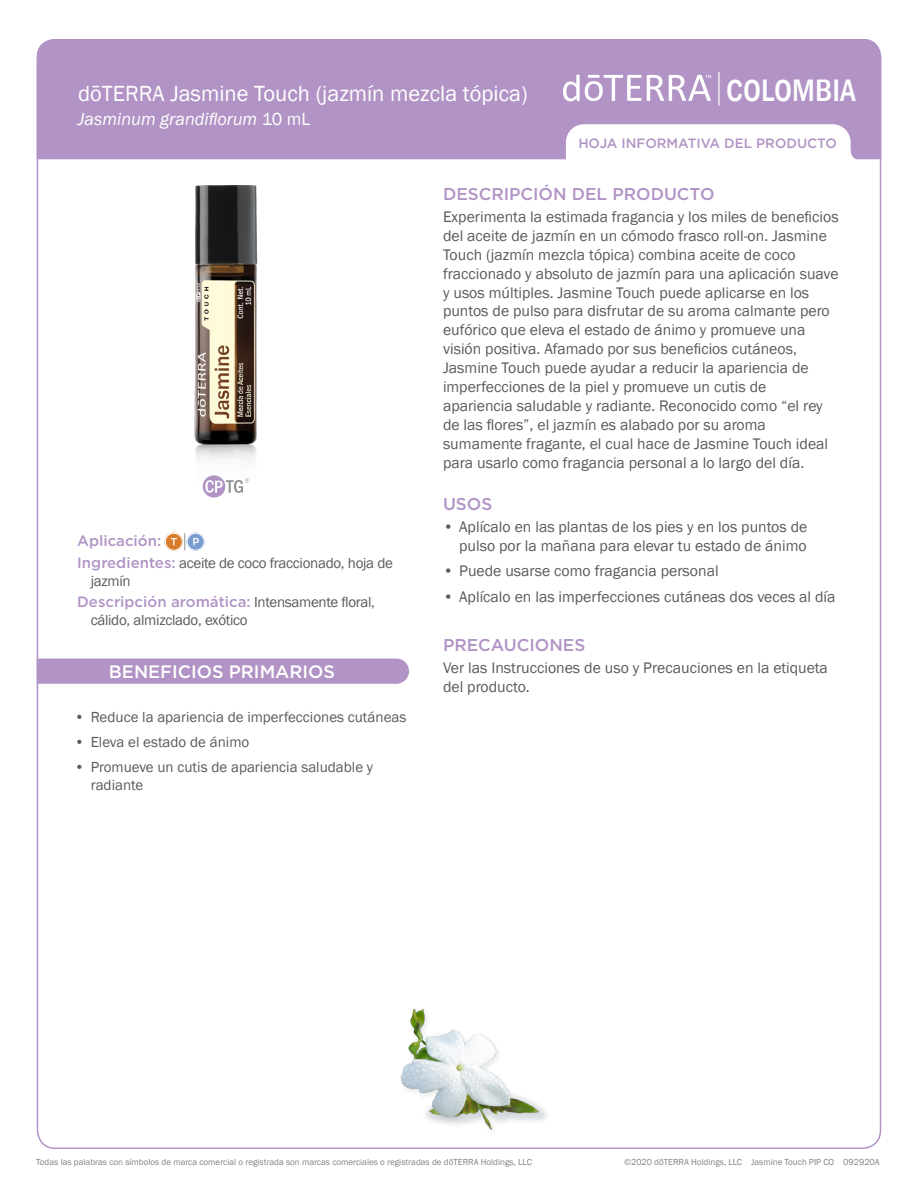
<style>
.page{position:relative;width:918px;height:1188px;background:#fff}
.page>*{position:absolute;margin:0;border:0;box-sizing:border-box;transform-origin:0 0}
.t1{font:31.95px "Franklin Got URWTCE Med Con";color:#fff}
.Main_H1{font:22.5px "Franklin Gothic";color:#fff}
.Main_H2{font:italic 18px "Franklin Gothic";color:#fff}
.t2{font:500 18px "Gotham";color:#fff}
.t3{font:500 17.1px "Gotham";color:#b194c5}
.Body{font:15.75px/18.9px "Franklin Gothic";color:#5a5a5d}
.Oil_Attribute_Panel{font:15px/18px "Franklin Gothic";letter-spacing:-.02em;color:#5a5a5d}
.Oil_Attribute_Panel-2{font:15px/18px "Franklin Gothic";color:#5a5a5d}
.Oil_Attribute_Panel-3{font:500 15px "Gotham";color:#b194c5}
.t4{font:500 13.5px "Gotham";color:#b194c5}
.t5{font:9px "Franklin Gothic";color:#808285}
.s1{font-style:normal}
.s2{font-family:"Gotham";font-weight:500;color:#b194c5}
</style>
<div class="page">
<div style="left:37px;top:39px;width:844px;height:120px;background:#b194c5"></div>
<svg style="left:566px;top:124px;width:295px;height:36px"></svg>
<hr style="left:718px;top:72px;width:2px;height:34px;background:#fff">
<svg style="left:563px;top:75px;width:148px;height:26px"></svg>
<svg style="left:203px;top:486px;width:40px;height:12px"></svg>
<svg style="left:184px;top:533px;width:1px;height:17px"></svg>
<svg style="left:165px;top:533px;width:18px;height:18px"></svg>
<div style="left:165px;top:533px;width:17px;height:17px;border:1px solid #fff;border-radius:50%"></div>
<svg style="left:171px;top:538px;width:6px;height:8px"></svg>
<svg style="left:187px;top:533px;width:18px;height:18px"></svg>
<div style="left:187px;top:533px;width:17px;height:17px;border:1px solid #fff;border-radius:50%"></div>
<svg style="left:193px;top:538px;width:6px;height:7px"></svg>
<div style="left:37px;top:659px;width:372px;height:25px;background:#b194c5"></div>
<img style="left:195px;top:186px;width:62px;height:300px">
<img style="left:400px;top:1008px;width:147px;height:123px">
<p class="Main_H1" style="left:78px;top:79px;width:451px">dōTERRA Jasmine Touch (jazmín mezcla tópica)</p>
<p class="Main_H2" style="left:78px;top:107px;width:234px">Jasminum grandiflorum <span class="s1">10 mL</span></p>
<h1 class="t1" style="left:726px;top:72px;width:131px">COLOMBIA</h1>
<p class="t4" style="left:578px;top:135px;width:260px">HOJA INFORMATIVA DEL PRODUCTO</p>
<p class="Oil_Attribute_Panel-3" style="left:77px;top:531px;width:86px">Aplicación:</p>
<p class="Oil_Attribute_Panel" style="left:91px;top:554px;width:304px;text-indent:-14px"><span class="s2">Ingredientes:</span> aceite de coco fraccionado, hoja de jazmín</p>
<p class="Oil_Attribute_Panel" style="left:91px;top:593px;width:286px;text-indent:-14px"><span class="s2">Descripción aromática:</span> Intensamente floral, cálido, almizclado, exótico</p>
<p class="t2" style="left:109px;top:660px;width:228px">BENEFICIOS PRIMARIOS</p>
<p class="Oil_Attribute_Panel-2" style="left:75px;top:708px;width:333px">• Reduce la apariencia de imperfecciones cutáneas</p>
<p class="Oil_Attribute_Panel-2" style="left:75px;top:733px;width:176px">• Eleva el estado de ánimo</p>
<p class="Oil_Attribute_Panel-2" style="left:91px;top:758px;width:284px;text-indent:-16px">• Promueve un cutis de apariencia saludable y radiante</p>
<p class="t3" style="left:443px;top:182px;width:273px">DESCRIPCIÓN DEL PRODUCTO</p>
<p class="Body" style="left:443px;top:208px;width:397px">Experimenta la estimada fragancia y los miles de beneficios del aceite de jazmín en un cómodo frasco roll-on. Jasmine Touch (jazmín mezcla tópica) combina aceite de coco fraccionado y absoluto de jazmín para una aplicación suave y usos múltiples. Jasmine Touch puede aplicarse en los puntos de pulso para disfrutar de su aroma calmante pero eufórico que eleva el estado de ánimo y promueve una visión positiva. Afamado por sus beneficios cutáneos, Jasmine Touch puede ayudar a reducir la apariencia de imperfecciones de la piel y promueve un cutis de apariencia saludable y radiante. Reconocido como “el rey de las flores”, el jazmín es alabado por su aroma sumamente fragante, el cual hace de Jasmine Touch ideal para usarlo como fragancia personal a lo largo del día.</p>
<p class="t3" style="left:443px;top:492px;width:51px">USOS</p>
<p class="Body" style="left:443px;top:518px;width:366px;text-align:right">• Aplícalo en las plantas de los pies y en los puntos de pulso por la mañana para elevar tu estado de ánimo</p>
<p class="Body" style="left:443px;top:562px;width:277px">• Puede usarse como fragancia personal</p>
<p class="Body" style="left:443px;top:588px;width:394px">• Aplícalo en las imperfecciones cutáneas dos veces al día</p>
<p class="t3" style="left:443px;top:634px;width:144px">PRECAUCIONES</p>
<p class="Body" style="left:443px;top:659px;width:386px">Ver las Instrucciones de uso y Precauciones en la etiqueta del producto.</p>
<p class="t5" style="left:36px;top:1156px;width:497px">Todas las palabras con símbolos de marca comercial o registrada son marcas comerciales o registradas de dōTERRA Holdings, LLC</p>
<p class="t5" style="left:624px;top:1156px;width:257px">©2020 dōTERRA Holdings, LLC Jasmine Touch PIP CO 092920A</p>
</div>
